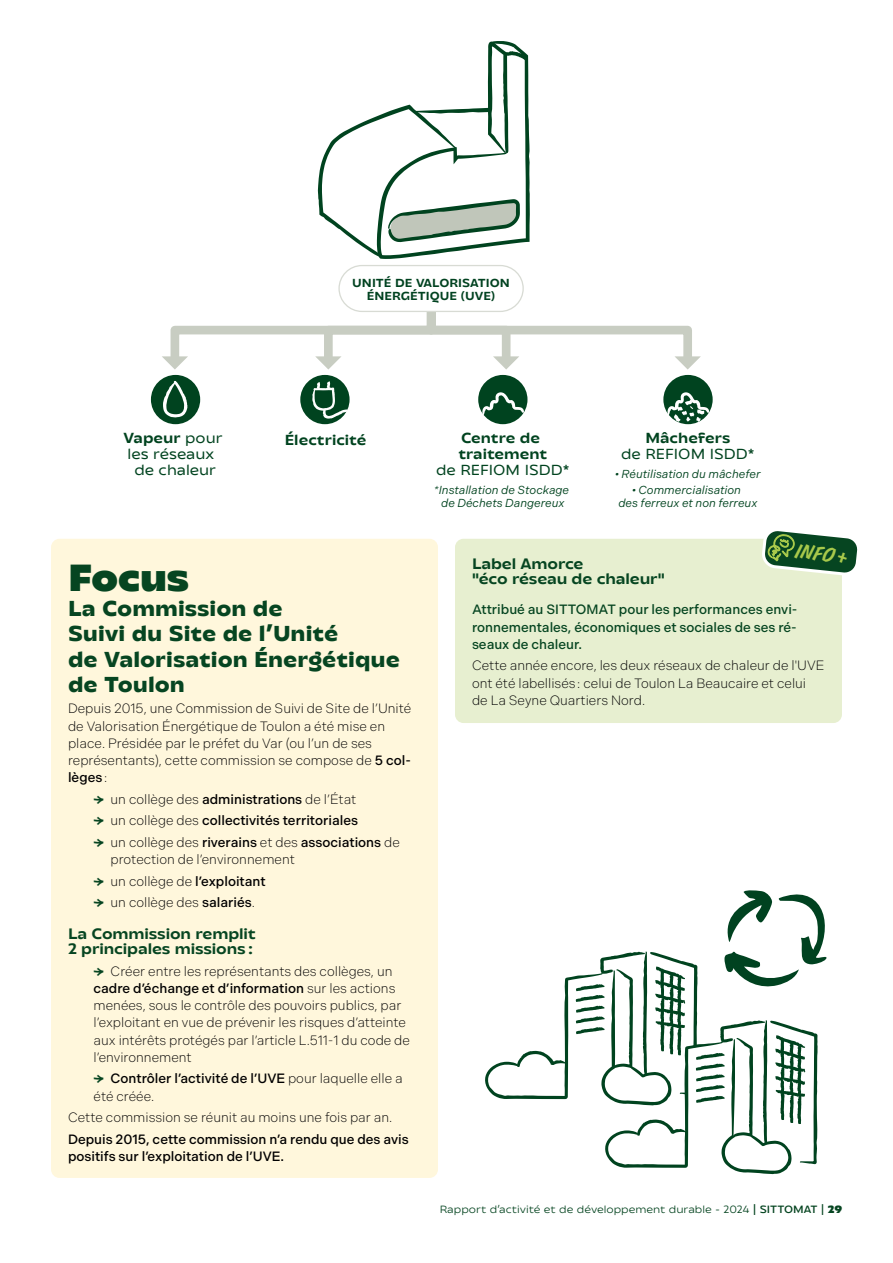
<style>
.page{position:relative;width:893px;height:1263px;background:#fff}
.page>*{position:absolute;margin:0;border:0;box-sizing:border-box;transform-origin:0 0}
.t1{font:900 37.5px "Transforma Sans";letter-spacing:-.02em;color:#064521}
.t2{font:800 21px/25.2px "Transforma Sans";color:#064521}
.t3{font:700 20.4px "Sharpie";color:#a8c94b}
.t4{font:italic 16.35px "Indivisible";color:#00431f}
.t5{font:700 15px/15px "Transforma Sans";letter-spacing:-.01em;color:#064521}
.t6{font:500 14.55px/15.9px "Transforma Sans";color:#00431f;text-align:center}
.t7{font:700 14.55px/15.9px "Transforma Sans";color:#00431f}
.t8{font:300 13.5px/17.2px "Indivisible";color:#000}
.t9{font:500 13.5px/17.2px "Indivisible";color:#000}
.t10{font:500 13.5px/17.2px "Indivisible";color:#064521;text-align:justify}
.t11{font:italic 11.55px/13px "Indivisible";color:#00431f;text-align:center}
.t12{font:700 11.55px/13px "Transforma Sans";color:#004220;text-align:center}
.t13{font:10.5px "Transforma Sans Variable";color:#064521}
.s1{font-weight:700}
.s2{font-weight:500}
.s3{font-family:"Transforma Script";font-weight:600;color:#064521}
.s4{font-weight:300}
.s5{font-family:"Transforma Sans";font-weight:600}
.s6{font-family:"Transforma Sans";font-weight:900}
</style>
<div class="page">
<div style="left:51px;top:539px;width:387px;height:639px;background:#fff7dc;border-radius:9px"></div>
<div style="left:455px;top:539px;width:387px;height:184px;background:#e7efd0;border-radius:9px"></div>
<svg style="left:759px;top:531px;width:99px;height:45px"></svg>
<svg style="left:318px;top:41px;width:212px;height:218px"></svg>
<div style="left:300px;top:375px;width:50px;height:49px;background:#00431f;border-radius:50%"></div>
<svg style="left:312px;top:381px;width:36px;height:38px"></svg>
<div style="left:151px;top:375px;width:49px;height:49px;background:#00431f;border-radius:50%"></div>
<svg style="left:163px;top:381px;width:25px;height:37px"></svg>
<div style="left:478px;top:375px;width:49px;height:49px;background:#00431f;border-radius:50%"></div>
<svg style="left:482px;top:392px;width:42px;height:24px"></svg>
<div style="left:663px;top:375px;width:50px;height:49px;background:#00431f;border-radius:50%"></div>
<svg style="left:162px;top:297px;width:539px;height:73px"></svg>
<div style="left:339px;top:266px;width:184px;height:45px;background:#fff;border-radius:23px"></div>
<div style="left:338px;top:265px;width:186px;height:47px;border:1px solid #d8dbd4;border-radius:23px"></div>
<svg style="left:667px;top:392px;width:42px;height:30px"></svg>
<svg style="left:485px;top:890px;width:342px;height:284px"></svg>
<p class="t12" style="left:352px;top:276px;width:159px">UNITÉ DE VALORISATION<br>ÉNERGÉTIQUE (UVE)</p>
<p class="t4" style="left:379px;top:287px;width:192px">*Installation de Stockage</p>
<p class="t7" style="left:285px;top:432px;width:83px">Électricité</p>
<p class="t6" style="left:123px;top:430px;width:101px"><span class="s1">Vapeur</span> pour les réseaux de chaleur</p>
<p class="t7" style="left:458px;top:430px;width:90px">Centre de traitement</p>
<p class="t6" style="left:436px;top:462px;width:135px">de REFIOM ISDD*</p>
<p class="t11" style="left:434px;top:484px;width:137px">*Installation de Stockage de Déchets Dangereux</p>
<p class="t7" style="left:645px;top:430px;width:86px">Mâchefers</p>
<p class="t6" style="left:621px;top:446px;width:135px">de REFIOM ISDD*</p>
<p class="t11" style="left:615px;top:468px;width:147px">• Réutilisation du mâchefer</p>
<p class="t11" style="left:618px;top:484px;width:140px">• Commercialisation<br>des ferreux et non ferreux</p>
<h1 class="t1" style="left:68px;top:554px;width:123px">Focus</h1>
<h2 class="t2" style="left:68px;top:596px;width:333px">La Commission de<br>Suivi du Site de l’Unité<br>de Valorisation Énergétique de Toulon</h2>
<p class="t8" style="left:68px;top:700px;width:345px">Depuis 2015, une Commission de Suivi de Site de l’Unité de Valorisation Énergétique de Toulon a été mise en place. Présidée par le préfet du Var (ou l’un de ses représentants), cette commission se compose de <span class="s2">5 col&shy;lèges</span>:</p>
<p class="t8" style="left:94px;top:791px;width:264px"><span class="s3">→</span> un collège des <span class="s2">administrations</span> de l’État</p>
<p class="t9" style="left:94px;top:812px;width:266px"><span class="s3">→</span> <span class="s4">un collège des</span> collectivités territoriales</p>
<p class="t8" style="left:111px;top:834px;width:291px;text-indent:-17px"><span class="s3">→</span> un collège des <span class="s2">riverains</span> et des <span class="s2">associations</span> de protection de l’environnement</p>
<p class="t9" style="left:94px;top:872px;width:174px"><span class="s3">→</span> <span class="s4">un collège de</span> l’exploitant</p>
<p class="t8" style="left:94px;top:894px;width:163px"><span class="s3">→</span> un collège des <span class="s2">salariés</span>.</p>
<p class="t5" style="left:68px;top:926px;width:189px">La Commission remplit<br>2 principales missions :</p>
<p class="t8" style="left:94px;top:962px;width:318px"><span class="s3">→</span> Créer entre les représentants des collèges, un <span class="s2">cadre d’échange et d’information</span> sur les actions menées, sous le contrôle des pouvoirs publics, par l’exploitant en vue de prévenir les risques d’atteinte aux intérêts protégés par l’article L.511-1 du code de l’environnement</p>
<p class="t9" style="left:94px;top:1070px;width:311px"><span class="s3">→</span> Contrôler l’activité de l’UVE <span class="s4">pour laquelle elle a été créée.</span></p>
<p class="t8" style="left:68px;top:1109px;width:326px">Cette commission se réunit au moins une fois par an.</p>
<p class="t9" style="left:68px;top:1130px;width:342px">Depuis 2015, cette commission n’a rendu que des avis positifs sur l’exploitation de l’UVE.</p>
<h3 class="t3" style="left:797px;top:539px;width:54px;rotate:6deg">INFO +</h3>
<p class="t5" style="left:472px;top:556px;width:194px">Label Amorce<br>"éco réseau de chaleur"</p>
<p class="t10" style="left:472px;top:601px;width:327px">Attribué au SITTOMAT pour les performances envi&shy;ronnementales, économiques et sociales de ses ré&shy;seaux de chaleur.</p>
<p class="t8" style="left:472px;top:657px;width:354px">Cette année encore, les deux réseaux de chaleur de l'UVE ont été labellisés : celui de Toulon La Beaucaire et celui de La Seyne Quartiers Nord.</p>
<p class="t13" style="left:440px;top:1203px;width:404px">Rapport d’activité et de développement durable - 2024 <span class="s5">| SITTOMAT |</span> <span class="s6">29</span></p>
</div>
